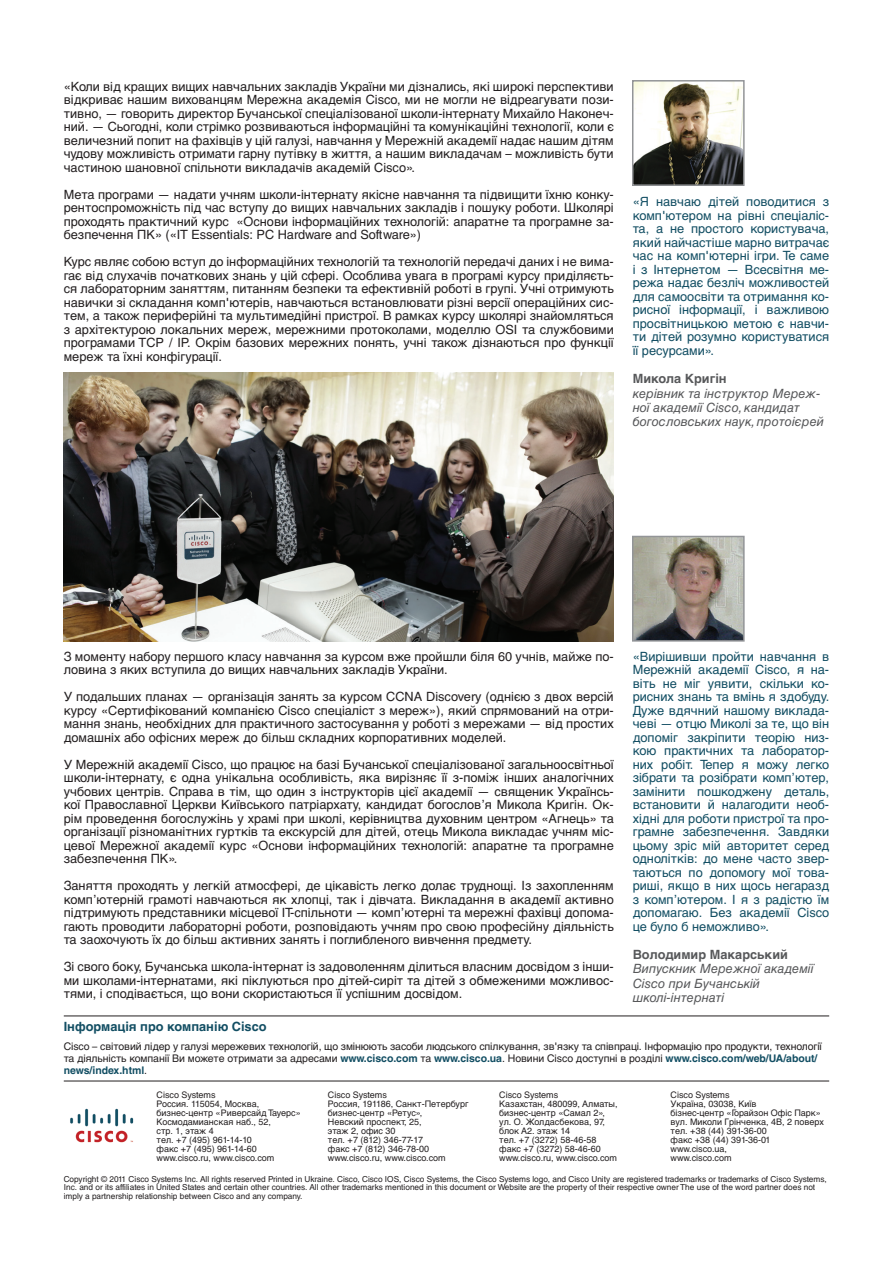
<style>
.page{position:relative;width:893px;height:1263px;background:#fff}
.page>*{position:absolute;margin:0;border:0;box-sizing:border-box;transform-origin:0 0}
.t1{font:12.75px/13.5px "Helvetica Cyr Upright";color:#231f20;text-align:justify}
.t2{font:12.75px/13.5px "Helvetica Cyr Upright";color:#124e63;text-align:justify}
.t3{font:12.75px/14.2px "Helvetica Cyr Inclined";color:#57585a}
.t4{font:700 12.75px "Helvetica Cyr";color:#57585a}
.t5{font:700 12.75px "Helvetica Cyr";color:#124e63}
.t6{font:10.5px/12px "Helvetica Cyr Upright";letter-spacing:-.01em;color:#231f20}
.t7{font:700 10.5px "Helvetica Cyr";color:#124e63}
.t8{font:9px/9px "Helvetica Cyr Upright";color:#231f20}
.t9{font:8.25px/8.2px "Helvetica Cyr Upright";color:#231f20}
.s1{font-family:"Helvetica Cyr";font-weight:700;color:#124e63}
.s2{font-family:"Helvetica Cyr Upright";font-weight:400;color:#231f20}
</style>
<div class="page">
<img style="left:64px;top:373px;width:550px;height:269px">
<img style="left:635px;top:83px;width:107px;height:100px">
<div style="left:632px;top:80px;width:113px;height:106px;border:2px solid #939598"></div>
<img style="left:635px;top:539px;width:107px;height:100px">
<div style="left:632px;top:536px;width:113px;height:106px;border:2px solid #939598"></div>
<hr style="left:64px;top:1015px;width:765px;height:1px;background:#231f20">
<hr style="left:64px;top:1081px;width:765px;height:1px;background:#231f20">
<img style="left:70px;top:1108px;width:64px;height:35px">
<p class="t1" style="left:64px;top:80px;width:551px">«Коли від кращих вищих навчальних закладів України ми дізнались, які широкі перспективи відкриває нашим вихованцям Мережна академія Cisco, ми не могли не відреагувати пози&shy;тивно, — говорить директор Бучанської спеціалізованої школи-інтернату Михайло Наконеч&shy;ний. — Сьогодні, коли стрімко розвиваються інформаційні та комунікаційні технології, коли є величезний попит на фахівців у цій галузі, навчання у Мережній академії надає нашим дітям чудову можливість отримати гарну путівку в життя, а нашим викладачам – можливість бути частиною шановної спільноти викладачів академій Cisco».</p>
<p class="t1" style="left:64px;top:188px;width:551px">Мета програми — надати учням школи-інтернату якісне навчання та підвищити їхню конку&shy;рентоспроможність під час вступу до вищих навчальних закладів і пошуку роботи. Школярі проходять практичний курс «Основи інформаційних технологій: апаратне та програмне за&shy;безпечення ПК» («IT Essentials: PC Hardware and Software»)</p>
<p class="t1" style="left:64px;top:255px;width:551px">Курс являє собою вступ до інформаційних технологій та технологій передачі даних і не вима&shy;гає від слухачів початкових знань у цій сфері. Особлива увага в програмі курсу приділяєть&shy;ся лабораторним заняттям, питанням безпеки та ефективній роботі в групі. Учні отримують навички зі складання комп'ютерів, навчаються встановлювати різні версії операційних сис&shy;тем, а також периферійні та мультимедійні пристрої. В рамках курсу школярі знайомляться з архітектурою локальних мереж, мережними протоколами, моделлю OSI та службовими програмами TCP / IP. Окрім базових мережних понять, учні також дізнаються про функції мереж та їхні конфігурації.</p>
<p class="t2" style="left:633px;top:195px;width:198px">«Я навчаю дітей поводитися з комп'ютером на рівні спеціаліс&shy;та, а не простого користувача, який найчастіше марно витрачає час на комп'ютерні ігри. Те саме і з Інтернетом — Всесвітня ме&shy;режа надає безліч можливостей для самоосвіти та отримання ко&shy;рисної інформації, і важливою просвітницькою метою є навчи&shy;ти дітей розумно користуватися її ресурсами».</p>
<p class="t4" style="left:633px;top:371px;width:95px">Микола Кригін</p>
<p class="t3" style="left:633px;top:386px;width:193px">керівник та інструктор Мереж&shy;ної академії Cisco, кандидат богословських наук, протоієрей</p>
<p class="t1" style="left:64px;top:649px;width:551px">З моменту набору першого класу навчання за курсом вже пройшли біля 60 учнів, майже по&shy;ловина з яких вступила до вищих навчальних закладів України.</p>
<p class="t1" style="left:64px;top:690px;width:551px">У подальших планах — організація занять за курсом CCNA Discovery (однією з двох версій курсу «Сертифікований компанією Cisco спеціаліст з мереж»), який спрямований на отри&shy;мання знань, необхідних для практичного застосування у роботі з мережами — від простих домашніх або офісних мереж до більш складних корпоративних моделей.</p>
<p class="t1" style="left:64px;top:757px;width:551px">У Мережній академії Cisco, що працює на базі Бучанської спеціалізованої загальноосвітньої школи-інтернату, є одна унікальна особливість, яка вирізняє її з-поміж інших аналогічних учбових центрів. Справа в тім, що один з інструкторів цієї академії — священик Українсь&shy;кої Православної Церкви Київського патріархату, кандидат богослов’я Микола Кригін. Ок&shy;рім проведення богослужінь у храмі при школі, керівництва духовним центром «Агнець» та організації різноманітних гуртків та екскурсій для дітей, отець Микола викладає учням міс&shy;цевої Мережної академії курс «Основи інформаційних технологій: апаратне та програмне забезпечення ПК».</p>
<p class="t1" style="left:64px;top:879px;width:551px">Заняття проходять у легкій атмосфері, де цікавість легко долає труднощі. Із захопленням комп’ютерній грамоті навчаються як хлопці, так і дівчата. Викладання в академії активно підтримують представники місцевої ІТ-спільноти — комп’ютерні та мережні фахівці допома&shy;гають проводити лабораторні роботи, розповідають учням про свою професійну діяльність та заохочують їх до більш активних занять і поглибленого вивчення предмету.</p>
<p class="t1" style="left:64px;top:960px;width:551px">Зі свого боку, Бучанська школа-інтернат із задоволенням ділиться власним досвідом з інши&shy;ми школами-інтернатами, які піклуються про дітей-сиріт та дітей з обмеженими можливос&shy;тями, і сподівається, що вони скористаються її успішним досвідом.</p>
<p class="t5" style="left:64px;top:1019px;width:204px">Інформація про компанію Cisco</p>
<p class="t6" style="left:64px;top:1041px;width:760px">Cisco – світовий лідер у галузі мережевих технологій, що змінюють засоби людського спілкування, зв'язку та співпраці. Інформацію про продукти, технології та діяльність компанії Ви можете отримати за адресами <span class="s1">www.cisco.com</span> та <span class="s1">www.cisco.ua</span>. Новини Cisco доступні в розділі <span class="s1">www.cisco.com/web/UA/about/</span></p>
<p class="t7" style="left:64px;top:1065px;width:85px">news/index.html<span class="s2">.</span></p>
<p class="t8" style="left:157px;top:1090px;width:146px">Cisco Systems<br>Россия. 115054, Москва, бизнес-центр «Риверсайд Тауерс»<br>Космодамианская наб., 52,<br>стр. 1, этаж 4<br>тел. +7 (495) 961-14-10<br>факс +7 (495) 961-14-60 www.cisco.ru, www.cisco.com</p>
<p class="t8" style="left:328px;top:1090px;width:142px">Cisco Systems<br>Россия, 191186, Санкт-Петербург бизнес-центр «Ретус»,<br>Невский проспект, 25,<br>этаж 2, офис 30<br>тел. +7 (812) 346-77-17<br>факс +7 (812) 346-78-00 www.cisco.ru, www.cisco.com</p>
<p class="t8" style="left:499px;top:1090px;width:120px">Cisco Systems<br>Казахстан, 480099, Алматы, бизнес-центр «Самал 2», ул. О. Жолдасбекова, 97, блок А2. этаж 14<br>тел. +7 (3272) 58-46-58 факс +7 (3272) 58-46-60 www.cisco.ru, www.cisco.com</p>
<p class="t8" style="left:671px;top:1090px;width:155px">Cisco Systems<br>Україна, 03038, Київ<br>бізнес-центр «Горайзон Офіс Парк» вул. Миколи Грінченка, 4В, 2 поверх тел. +38 (44) 391-36-00<br>факс +38 (44) 391-36-01 www.cisco.ua,<br>www.cisco.com</p>
<p class="t9" style="left:64px;top:1175px;width:765px">Copyright © 2011 Cisco Systems Inc. All rights reserved Printed in Ukraine. Cisco, Cisco IOS, Cisco Systems, the Cisco Systems logo, and Cisco Unity are registered trademarks or trademarks of Cisco Systems,<br>Inc. and or its affiliates in United States and certain other countries. All other trademarks mentioned in this document or Website are the property of their respective owner The use of the word partner does not imply a partnership relationship between Cisco and any company.</p>
<p class="t2" style="left:633px;top:649px;width:198px">«Вирішивши пройти навчання в Мережній академії Cisco, я на&shy;віть не міг уявити, скільки ко&shy;рисних знань та вмінь я здобуду.<br>Дуже вдячний нашому виклада&shy;чеві — отцю Миколi за те, що він допоміг закріпити теорію низ&shy;кою практичних та лаборатор&shy;них робіт. Тепер я можу легко зібрати та розібрати комп’ютер, замінити пошкоджену деталь, встановити й налагодити необ&shy;хідні для роботи пристрої та про&shy;грамне забезпечення. Завдяки цьому зріс мій авторитет серед однолітків: до мене часто звер&shy;таються по допомогу мої това&shy;риші, якщо в них щось негаразд з комп’ютером. І я з радістю їм допомагаю. Без академії Cisco це було б неможливо».</p>
<p class="t4" style="left:633px;top:947px;width:157px">Володимир Макарський</p>
<p class="t3" style="left:633px;top:962px;width:184px">Випускник Мережної академії<br>Cisco при Бучанській школі-інтернаті</p>
</div>
